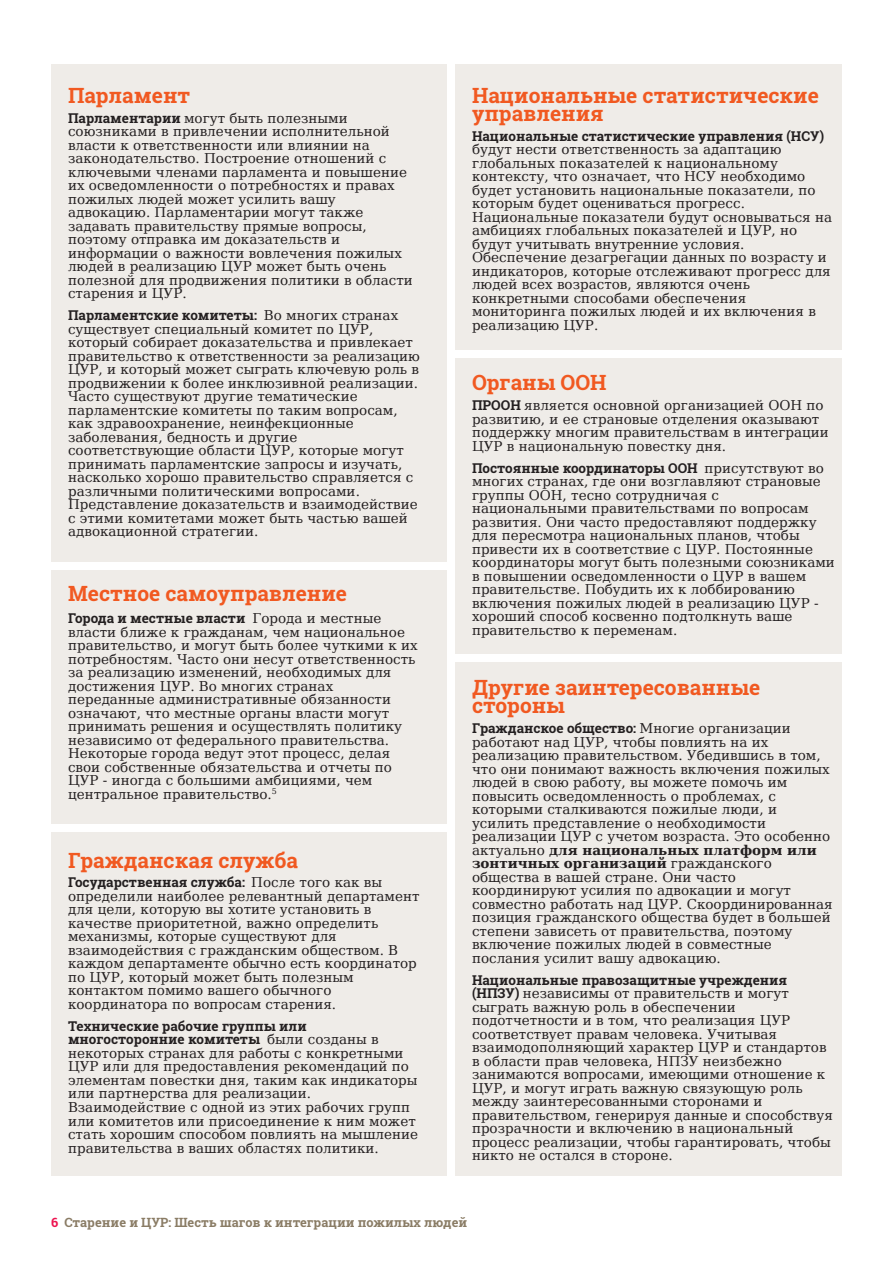
<style>
.page{position:relative;width:893px;height:1263px;background:#fff}
.page>*{position:absolute;margin:0;border:0;box-sizing:border-box;transform-origin:0 0}
.Table_title{font:700 21px/18px "Roboto Slab";color:#f15921}
.Text{font:13.5px/13.5px "DejaVu Serif";color:#231f20}
.t1{font:700 12.75px "Roboto Slab";color:#8a7c65}
.s1{font-family:"Roboto Slab";font-weight:700}
.s2{font-weight:700}
.s3{color:#ed1450}
</style>
<div class="page">
<div style="left:51px;top:64px;width:395px;height:497px;background:#efece8"></div>
<div style="left:51px;top:570px;width:395px;height:253px;background:#efece8"></div>
<div style="left:51px;top:833px;width:395px;height:343px;background:#efece8"></div>
<div style="left:455px;top:64px;width:387px;height:286px;background:#efece8"></div>
<div style="left:455px;top:358px;width:387px;height:296px;background:#efece8"></div>
<div style="left:455px;top:662px;width:387px;height:514px;background:#efece8"></div>
<p class="Table_title" style="left:68px;top:86px;width:124px">Парламент</p>
<p class="Text" style="left:68px;top:110px;width:346px"><span class="s1">Парламентарии</span> могут быть полезными союзниками в привлечении исполнительной власти к ответственности или влиянии на законодательство. Построение отношений с ключевыми членами парламента и повышение их осведомленности о потребностях и правах пожилых людей может усилить вашу адвокацию. Парламентарии могут также задавать правительству прямые вопросы, поэтому отправка им доказательств и информации о важности вовлечения пожилых людей в реализацию ЦУР может быть очень полезной для продвижения политики в области старения и ЦУР.</p>
<p class="Text" style="left:68px;top:307px;width:353px"><span class="s1">Парламентские комитеты:</span> Во многих странах существует специальный комитет по ЦУР, который собирает доказательства и привлекает правительство к ответственности за реализацию ЦУР, и который может сыграть ключевую роль в продвижении к более инклюзивной реализации.<br>Часто существуют другие тематические парламентские комитеты по таким вопросам, как здравоохранение, неинфекционные заболевания, бедность и другие соответствующие области ЦУР, которые могут принимать парламентские запросы и изучать, насколько хорошо правительство справляется с различными политическими вопросами.<br>Представление доказательств и взаимодействие с этими комитетами может быть частью вашей адвокационной стратегии.</p>
<p class="Table_title" style="left:68px;top:584px;width:281px">Местное самоуправление</p>
<p class="Text" style="left:68px;top:610px;width:351px"><span class="s1">Города и местные власти</span> Города и местные власти ближе к гражданам, чем национальное правительство, и могут быть более чуткими к их потребностям. Часто они несут ответственность за реализацию изменений, необходимых для достижения ЦУР. Во многих странах переданные административные обязанности означают, что местные органы власти могут принимать решения и осуществлять политику независимо от федерального правительства.<br>Некоторые города ведут этот процесс, делая свои собственные обязательства и отчеты по ЦУР - иногда с большими амбициями, чем центральное правительство.<sup>5</sup></p>
<p class="Table_title" style="left:68px;top:851px;width:232px">Гражданская служба</p>
<p class="Text" style="left:68px;top:875px;width:353px"><span class="s1">Государственная служба:</span> После того как вы определили наиболее релевантный департамент для цели, которую вы хотите установить в качестве приоритетной, важно определить механизмы, которые существуют для взаимодействия с гражданским обществом. В каждом департаменте обычно есть координатор по ЦУР, который может быть полезным контактом помимо вашего обычного координатора по вопросам старения.</p>
<p class="Text" style="left:68px;top:1018px;width:352px"><span class="s1">Технические рабочие группы или многосторонние комитеты</span> были созданы в некоторых странах для работы с конкретными ЦУР или для предоставления рекомендаций по элементам повестки дня, таким как индикаторы или партнерства для реализации.<br>Взаимодействие с одной из этих рабочих групп или комитетов или присоединение к ним может стать хорошим способом повлиять на мышление правительства в ваших областях политики.</p>
<p class="Table_title" style="left:472px;top:86px;width:348px">Национальные статистические управления</p>
<p class="Text" style="left:472px;top:128px;width:362px"><span class="s1">Национальные статистические управления (НСУ) </span>будут нести ответственность за адаптацию глобальных показателей к национальному контексту, что означает, что НСУ необходимо будет установить национальные показатели, по которым будет оцениваться прогресс.<br>Национальные показатели будут основываться на амбициях глобальных показателей и ЦУР, но будут учитывать внутренние условия.<br>Обеспечение дезагрегации данных по возрасту и индикаторов, которые отслеживают прогресс для людей всех возрастов, являются очень конкретными способами обеспечения мониторинга пожилых людей и их включения в реализацию ЦУР.</p>
<p class="Table_title" style="left:472px;top:373px;width:136px">Органы ООН</p>
<p class="Text" style="left:472px;top:397px;width:358px"><span class="s1">ПРООН</span> является основной организацией ООН по развитию, и ее страновые отделения оказывают поддержку многим правительствам в интеграции ЦУР в национальную повестку дня.</p>
<p class="Text" style="left:472px;top:460px;width:364px"><span class="s1">Постоянные координаторы ООН</span> присутствуют во многих странах, где они возглавляют страновые группы ООН, тесно сотрудничая с национальными правительствами по вопросам развития. Они часто предоставляют поддержку для пересмотра национальных планов, чтобы привести их в соответствие с ЦУР. Постоянные координаторы могут быть полезными союзниками в повышении осведомленности о ЦУР в вашем правительстве. Побудить их к лоббированию включения пожилых людей в реализацию ЦУР - хороший способ косвенно подтолкнуть ваше правительство к переменам.</p>
<p class="Table_title" style="left:472px;top:678px;width:290px">Другие заинтересованные стороны</p>
<p class="Text" style="left:472px;top:720px;width:362px"><span class="s1">Гражданское общество:</span> Многие организации работают над ЦУР, чтобы повлиять на их реализацию правительством. Убедившись в том, что они понимают важность включения пожилых людей в свою работу, вы можете помочь им повысить осведомленность о проблемах, с которыми сталкиваются пожилые люди, и усилить представление о необходимости реализации ЦУР с учетом возраста. Это особенно актуально <span class="s2">для национальных платформ или зонтичных организаций</span> гражданского общества в вашей стране. Они часто координируют усилия по адвокации и могут совместно работать над ЦУР. Скоординированная позиция гражданского общества будет в большей степени зависеть от правительства, поэтому включение пожилых людей в совместные послания усилит вашу адвокацию.</p>
<p class="Text" style="left:472px;top:972px;width:362px"><span class="s1">Национальные правозащитные учреждения (НПЗУ)</span> независимы от правительств и могут сыграть важную роль в обеспечении подотчетности и в том, что реализация ЦУР соответствует правам человека. Учитывая взаимодополняющий характер ЦУР и стандартов в области прав человека, НПЗУ неизбежно занимаются вопросами, имеющими отношение к ЦУР, и могут играть важную связующую роль между заинтересованными сторонами и правительством, генерируя данные и способствуя прозрачности и включению в национальный процесс реализации, чтобы гарантировать, чтобы никто не остался в стороне.</p>
<p class="t1" style="left:51px;top:1213px;width:418px"><span class="s3">6</span> Старение и ЦУР: Шесть шагов к интеграции пожилых людей</p>
</div>
